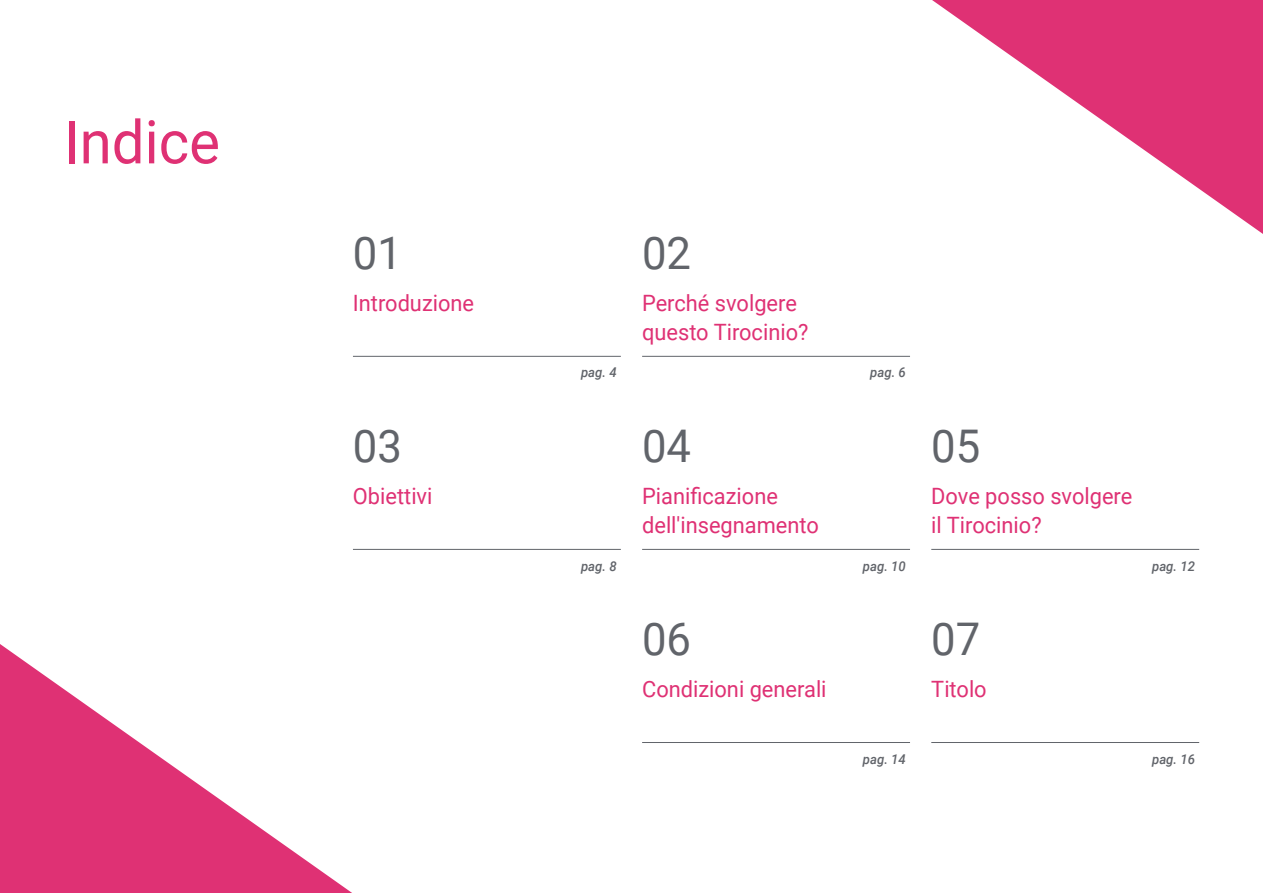
<style>
.page{position:relative;width:1263px;height:893px;background:#fff}
.page>*{position:absolute;margin:0;border:0;box-sizing:border-box;transform-origin:0 0}
.t1{font:60px "Roboto";color:#df3174}
.t2{font:45px "Roboto";color:#61646a}
.t3{font:22.5px/28.5px "Roboto";color:#df3174}
.t4{font:italic 500 13.5px "Roboto";color:#61646a}
</style>
<div class="page">
<svg style="left:0;top:644px;width:352px;height:249px"></svg>
<svg style="left:932px;top:0;width:331px;height:234px"></svg>
<hr style="left:353px;top:356px;width:268px;height:1px;background:#61646a">
<hr style="left:642px;top:356px;width:268px;height:1px;background:#61646a">
<hr style="left:642px;top:549px;width:268px;height:1px;background:#61646a">
<hr style="left:353px;top:549px;width:268px;height:1px;background:#61646a">
<hr style="left:931px;top:549px;width:268px;height:1px;background:#61646a">
<hr style="left:642px;top:742px;width:268px;height:1px;background:#61646a">
<hr style="left:931px;top:742px;width:268px;height:1px;background:#61646a">
<h1 class="t1" style="left:64px;top:100px;width:158px">Indice</h1>
<h2 class="t2" style="left:353px;top:221px;width:51px">01</h2>
<h2 class="t2" style="left:642px;top:221px;width:51px">02</h2>
<p class="t3" style="left:353px;top:288px;width:123px">Introduzione</p>
<p class="t3" style="left:642px;top:288px;width:168px">Perché svolgere questo Tirocinio?</p>
<p class="t4" style="left:581px;top:363px;width:37px">pag. 4</p>
<p class="t4" style="left:870px;top:363px;width:37px">pag. 6</p>
<h2 class="t2" style="left:353px;top:414px;width:51px">03</h2>
<h2 class="t2" style="left:642px;top:414px;width:51px">04</h2>
<h2 class="t2" style="left:931px;top:414px;width:51px">05</h2>
<p class="t3" style="left:353px;top:481px;width:81px">Obiettivi</p>
<p class="t3" style="left:642px;top:481px;width:178px">Pianificazione dell'insegnamento</p>
<p class="t3" style="left:931px;top:481px;width:203px">Dove posso svolgere il Tirocinio?</p>
<p class="t4" style="left:581px;top:556px;width:37px">pag. 8</p>
<p class="t4" style="left:863px;top:556px;width:44px">pag. 10</p>
<p class="t4" style="left:1152px;top:556px;width:44px">pag. 12</p>
<h2 class="t2" style="left:642px;top:607px;width:51px">06</h2>
<h2 class="t2" style="left:931px;top:607px;width:51px">07</h2>
<p class="t3" style="left:642px;top:674px;width:186px">Condizioni generali</p>
<p class="t3" style="left:931px;top:674px;width:57px">Titolo</p>
<p class="t4" style="left:863px;top:749px;width:44px">pag. 14</p>
<p class="t4" style="left:1152px;top:749px;width:44px">pag. 16</p>
</div>
